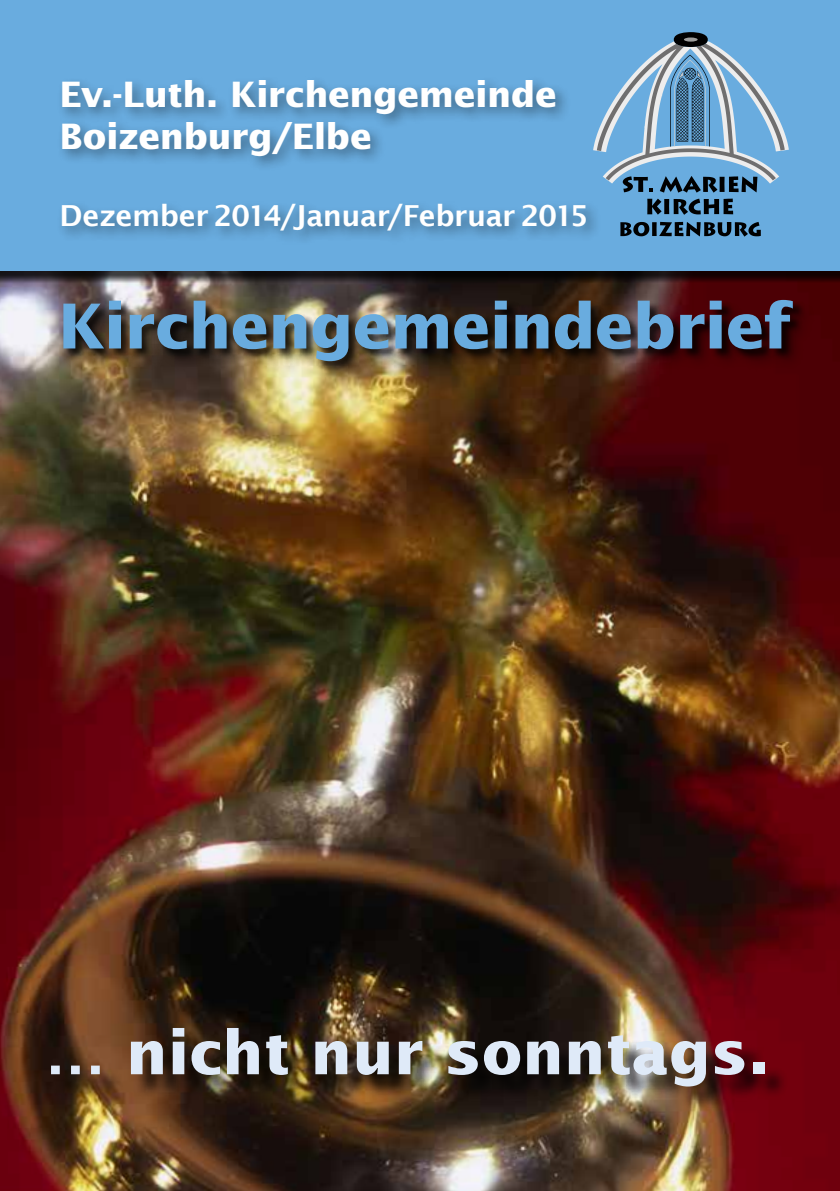
<style>
.page{position:relative;width:840px;height:1191px;background:#fff}
.page>*{position:absolute;margin:0;border:0;box-sizing:border-box;transform-origin:0 0}
.t1{font:700 62px "Lucida Sans";letter-spacing:-.015em;color:#69acdf}
.t2{font:700 60px "Lucida Sans";color:#dfeaf8}
.t3{font:700 35px/42px "Lucida Sans";letter-spacing:-.01em;color:#fff}
.t4{font:600 29px "Lucida Sans";letter-spacing:-.02em;color:#fff}
</style>
<div class="page">
<img style="left:0;top:282px;width:839px;height:909px">
<div style="left:0;top:0;width:839px;height:282px;background:#000;opacity:.75"></div>
<div style="left:0;top:0;width:839px;height:271px;background:#69acdf"></div>
<div style="left:57px;top:75px;width:544px;height:171px;background:#000;opacity:.4"></div>
<svg style="left:620px;top:222px;width:140px;height:15px"></svg>
<svg style="left:592px;top:32px;width:196px;height:161px"></svg>
<svg style="left:647px;top:199px;width:85px;height:16px"></svg>
<div style="left:54px;top:1031px;width:734px;height:80px;background:#000;opacity:.75"></div>
<div style="left:64px;top:300px;width:750px;height:83px;background:#000;opacity:.3"></div>
<div style="left:63px;top:300px;width:741px;height:73px;background:#000;opacity:.75"></div>
<p class="t3" style="left:60px;top:73px;width:498px">Ev.-Luth. Kirchengemeinde<br>Boizenburg/Elbe</p>
<p class="t4" style="left:60px;top:199px;width:530px">Dezember 2014/Januar/Februar 2015</p>
<h1 class="t1" style="left:58px;top:289px;width:735px">Kirchengemeindebrief</h1>
<h2 class="t2" style="left:45px;top:1016px;width:724px">… nicht nur sonntags.</h2>
</div>
